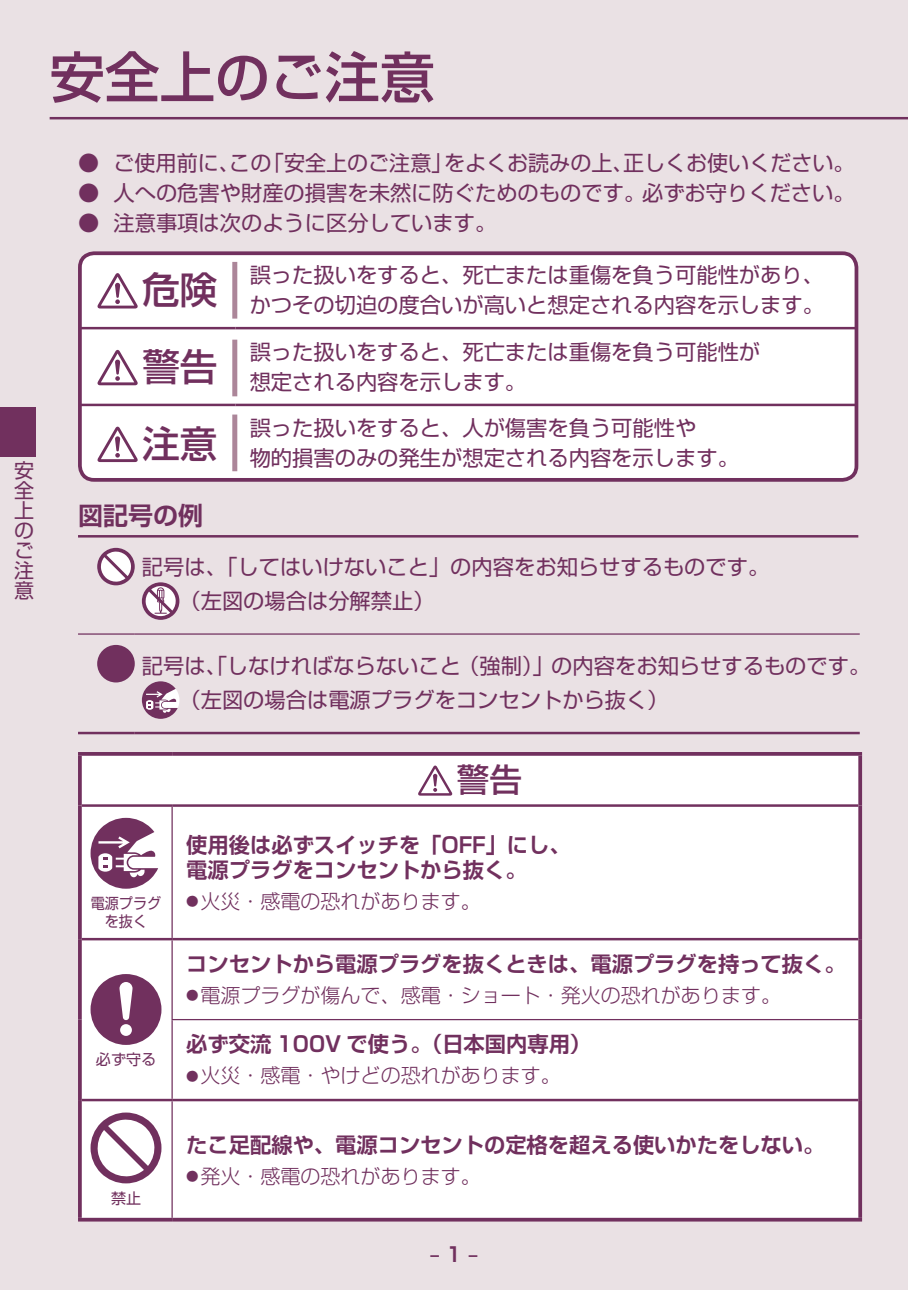
<style>
.page{position:relative;width:908px;height:1290px;background:#fff}
.page>*{position:absolute;margin:0;border:0;box-sizing:border-box;transform-origin:0 0}
.t1{font:500 55px "Shin Go Pro";color:#71305e}
.t2{font:500 37.5px "Shin Go Pro";color:#71305e}
.t3{font:500 32.5px "Shin Go Pro";color:#71305e}
.t4{font:700 25px "Shin Go Pro De";color:#71305e}
.t5{font:21.25px/30px "Shin Go Pro";color:#71305e}
.t6{font:700 21.25px/25px "Shin Go Pro De";color:#71305e}
.t7{font:300 20px "Shin Go Pro";color:#71305e}
.t8{font:20px/20px "Shin Go Pro";color:#71305e;text-align:justify}
.t9{font:700 20px "Shin Go Pro De";color:#71305e}
.t10{font:15px/17.5px "Shin Go Pro";color:#71305e;text-align:center;scale:.94 1}
.t11{font:15px "Shin Go Pro";color:#71305e}
.s1{font-size:12.5px}
</style>
<div class="page">
<div style="left:0;top:0;width:907px;height:1290px;background:#eae1e4"></div>
<div style="left:0;top:407px;width:35px;height:50px;background:#71305e"></div>
<div style="left:80px;top:253px;width:776px;height:227px;background:#fff;border-radius:14px"></div>
<div style="left:78px;top:251px;width:779px;height:231px;border:4px solid #71305e;border-radius:14px"></div>
<div style="left:232px;top:262px;width:5px;height:57px;background:#ac8699"></div>
<div style="left:232px;top:340px;width:5px;height:56px;background:#ac8699"></div>
<div style="left:232px;top:414px;width:5px;height:57px;background:#ac8699"></div>
<hr style="left:50px;top:117px;width:857px;height:2px;background:#71305e">
<hr style="left:78px;top:535px;width:779px;height:2px;background:#71305e">
<hr style="left:79px;top:327px;width:156px;height:2px;background:#71305e">
<hr style="left:235px;top:327px;width:621px;height:2px;background:#71305e">
<hr style="left:79px;top:404px;width:156px;height:2px;background:#71305e">
<hr style="left:235px;top:404px;width:621px;height:2px;background:#71305e">
<svg style="left:97px;top:273px;width:41px;height:35px"></svg>
<svg style="left:97px;top:350px;width:41px;height:35px"></svg>
<svg style="left:97px;top:427px;width:41px;height:35px"></svg>
<hr style="left:78px;top:633px;width:57px;height:2px;background:#71305e">
<hr style="left:135px;top:633px;width:724px;height:2px;background:#71305e">
<hr style="left:78px;top:732px;width:57px;height:2px;background:#71305e">
<hr style="left:135px;top:732px;width:724px;height:2px;background:#71305e">
<svg style="left:97px;top:548px;width:38px;height:37px"></svg>
<svg style="left:142px;top:582px;width:37px;height:38px"></svg>
<div style="left:97px;top:645px;width:38px;height:37px;background:#71305e;border-radius:50%"></div>
<div style="left:142px;top:681px;width:37px;height:38px;background:#fff;border-radius:50%"></div>
<svg style="left:142px;top:681px;width:36px;height:38px"></svg>
<div style="left:82px;top:756px;width:775px;height:461px;background:#fff"></div>
<hr style="left:82px;top:804px;width:90px;height:3px;background:#71305e">
<hr style="left:172px;top:804px;width:685px;height:3px;background:#71305e">
<svg style="left:78px;top:756px;width:4px;height:49px"></svg>
<svg style="left:78px;top:752px;width:94px;height:4px"></svg>
<svg style="left:172px;top:752px;width:689px;height:4px;fill:#72325f"></svg>
<svg style="left:857px;top:756px;width:4px;height:49px"></svg>
<svg style="left:78px;top:805px;width:4px;height:134px"></svg>
<hr style="left:171px;top:807px;width:2px;height:131px;background:#71305e">
<svg style="left:857px;top:805px;width:4px;height:134px"></svg>
<svg style="left:78px;top:939px;width:4px;height:80px"></svg>
<svg style="left:78px;top:1019px;width:4px;height:81px"></svg>
<hr style="left:82px;top:938px;width:90px;height:2px;background:#71305e">
<hr style="left:171px;top:940px;width:2px;height:79px;background:#71305e">
<hr style="left:172px;top:938px;width:685px;height:2px;background:#71305e">
<svg style="left:857px;top:939px;width:4px;height:80px"></svg>
<hr style="left:171px;top:1020px;width:2px;height:79px;background:#71305e">
<hr style="left:171px;top:1019px;width:686px;height:1px;background:#71305e">
<svg style="left:857px;top:1019px;width:4px;height:81px"></svg>
<hr style="left:171px;top:1101px;width:2px;height:117px;background:#71305e">
<svg style="left:857px;top:1100px;width:4px;height:118px"></svg>
<svg style="left:78px;top:1100px;width:4px;height:118px"></svg>
<hr style="left:78px;top:1218px;width:94px;height:3px;background:#71305e">
<hr style="left:172px;top:1218px;width:689px;height:3px;background:#71305e">
<hr style="left:82px;top:1099px;width:90px;height:2px;background:#71305e">
<hr style="left:172px;top:1099px;width:685px;height:2px;background:#71305e">
<svg style="left:418px;top:765px;width:34px;height:31px"></svg>
<svg style="left:90px;top:818px;width:68px;height:71px"></svg>
<svg style="left:90px;top:974px;width:71px;height:71px"></svg>
<svg style="left:90px;top:1112px;width:71px;height:71px"></svg>
<h1 class="t1" style="left:50px;top:32px;width:386px">安全上のご注意</h1>
<p class="t8" style="left:14px;top:458px;width:21px">安全上のご注意</p>
<p class="t5" style="left:78px;top:145px;width:777px">● ご使用前に、この「安全上のご注意」をよくお読みの上、正しくお使いください。</p>
<p class="t5" style="left:78px;top:175px;width:777px">● 人への危害や財産の損害を未然に防ぐためのものです。必ずお守りください。</p>
<p class="t5" style="left:78px;top:205px;width:419px">● 注意事項は次のように区分しています。</p>
<h2 class="t2" style="left:142px;top:259px;width:76px">危険</h2>
<p class="t5" style="left:249px;top:257px;width:575px">誤った扱いをすると、死亡または重傷を負う可能性があり、かつその切迫の度合いが高いと想定される内容を示します。</p>
<h2 class="t2" style="left:142px;top:336px;width:76px">警告</h2>
<p class="t5" style="left:249px;top:334px;width:512px">誤った扱いをすると、死亡または重傷を負う可能性が想定される内容を示します。</p>
<h2 class="t2" style="left:142px;top:412px;width:76px">注意</h2>
<p class="t5" style="left:249px;top:411px;width:490px">誤った扱いをすると、人が傷害を負う可能性や<br>物的損害のみの発生が想定される内容を示します。</p>
<p class="t4" style="left:78px;top:495px;width:126px">図記号の例</p>
<p class="t5" style="left:179px;top:547px;width:591px;line-height:34.5px;text-indent:-38px">記号は、「してはいけないこと」の内容をお知らせするものです。（左図の場合は分解禁止）</p>
<p class="t5" style="left:179px;top:646px;width:692px;line-height:34.5px;text-indent:-38px">記号は、「しなければならないこと（強制）」の内容をお知らせするものです。（左図の場合は電源プラグをコンセントから抜く）</p>
<p class="t10" style="left:91px;top:893px;width:76px">電源プラグを抜く</p>
<p class="t11" style="left:96px;top:1047px;width:61px">必ず守る</p>
<p class="t11" style="left:111px;top:1185px;width:31px">禁止</p>
<h3 class="t3" style="left:456px;top:753px;width:66px">警告</h3>
<p class="t6" style="left:186px;top:829px;width:386px">使用後は必ずスイッチを「OFF」にし、電源プラグをコンセントから抜く。</p>
<p class="t7" style="left:186px;top:884px;width:296px"><span class="s1">●</span>火災・感電の恐れがあります。</p>
<p class="t6" style="left:186px;top:949px;width:660px">コンセントから電源プラグを抜くときは、電源プラグを持って抜く。</p>
<p class="t7" style="left:186px;top:979px;width:596px"><span class="s1">●</span>電源プラグが傷んで、感電・ショート・発火の恐れがあります。</p>
<p class="t6" style="left:186px;top:1029px;width:406px">必ず交流 100V で使う。（日本国内専用）</p>
<p class="t7" style="left:186px;top:1059px;width:376px"><span class="s1">●</span>火災・感電・やけどの恐れがあります。</p>
<p class="t6" style="left:186px;top:1129px;width:639px">たこ足配線や、電源コンセントの定格を超える使いかたをしない。</p>
<p class="t7" style="left:186px;top:1159px;width:296px"><span class="s1">●</span>発火・感電の恐れがあります。</p>
<p class="t9" style="left:429px;top:1238px;width:50px">‒ 1 ‒</p>
</div>
